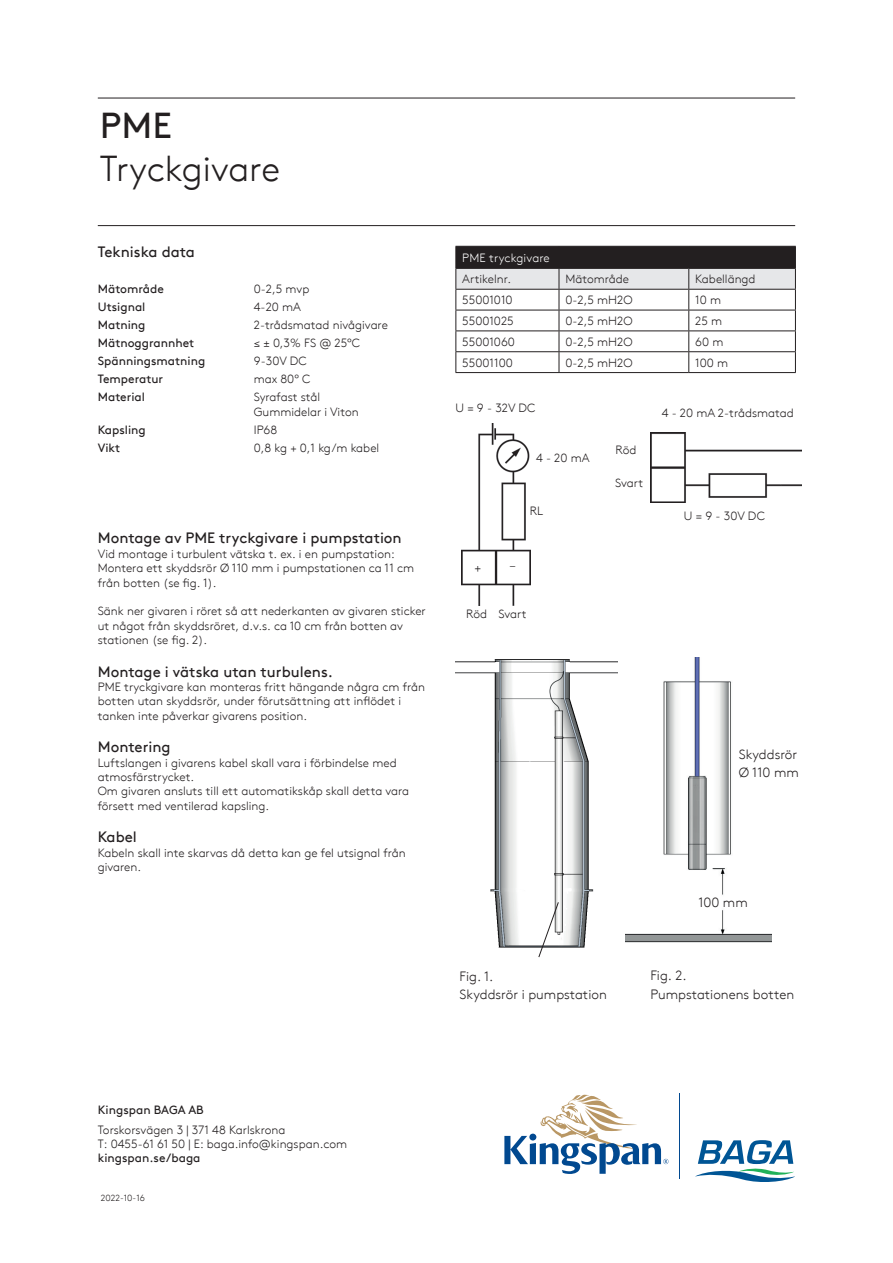
<style>
.page{position:relative;width:893px;height:1263px;background:#fff}
.page>*{position:absolute;margin:0;border:0;box-sizing:border-box;transform-origin:0 0}
.t1{font:300 36px "Kingspan Brown TT";letter-spacing:-.005em;color:#231f20}
.t2{font:36px "Kingspan Brown TT";color:#231f20}
.t3{font:15px "Kingspan Brown TT";color:#231f20}
.t4{font:300 13.5px/18.8px "Kingspan Brown TT";color:#231f20}
.t5{font:300 12.75px "Kingspan Brown TT";color:#231f20}
.t6{font:300 12px/14.4px "Kingspan Brown TT";color:#231f20}
.t7{font:12px "Kingspan Brown TT";color:#231f20}
.t8{font:300 12px "Kingspan Brown TT";letter-spacing:.01em;color:#fff}
.t9{font:300 9px "Kingspan Brown TT";color:#231f20}
</style>
<div class="page">
<svg style="left:504px;top:1095px;width:164px;height:79px"></svg>
<svg style="left:695px;top:1140px;width:100px;height:42px"></svg>
<hr style="left:679px;top:1093px;width:1px;height:86px;background:#014990">
<hr style="left:98px;top:98px;width:697px;height:1px;background:#231f20">
<hr style="left:98px;top:225px;width:697px;height:1px;background:#231f20">
<svg style="left:455px;top:246px;width:341px;height:126px"></svg>
<hr style="left:455px;top:372px;width:104px;height:1px;background:#231f20">
<hr style="left:559px;top:372px;width:130px;height:1px;background:#231f20">
<hr style="left:689px;top:372px;width:107px;height:1px;background:#231f20">
<img style="left:461px;top:423px;width:70px;height:182px">
<img style="left:651px;top:433px;width:150px;height:70px">
<img style="left:625px;top:657px;width:146px;height:286px">
<img style="left:455px;top:659px;width:162px;height:289px">
<svg style="left:538px;top:901px;width:21px;height:57px"></svg>
<h1 class="t2" style="left:100px;top:98px;width:73px">PME</h1>
<h1 class="t1" style="left:100px;top:142px;width:182px">Tryckgivare</h1>
<p class="t3" style="left:98px;top:240px;width:99px">Tekniska data</p>
<p class="t7" style="left:98px;top:280px;width:68px">Mätområde</p>
<p class="t6" style="left:254px;top:281px;width:57px">0-2,5 mvp</p>
<p class="t7" style="left:98px;top:298px;width:49px">Utsignal</p>
<p class="t6" style="left:254px;top:299px;width:49px">4-20 mA</p>
<p class="t7" style="left:98px;top:316px;width:49px">Matning</p>
<p class="t6" style="left:254px;top:317px;width:136px">2-trådsmatad nivågivare</p>
<p class="t7" style="left:98px;top:334px;width:98px">Mätnoggrannhet</p>
<p class="t6" style="left:254px;top:335px;width:108px">≤ ± 0,3% FS @ 25°C</p>
<p class="t7" style="left:98px;top:352px;width:109px">Spänningsmatning</p>
<p class="t6" style="left:254px;top:353px;width:54px">9-30V DC</p>
<p class="t7" style="left:98px;top:370px;width:67px">Temperatur</p>
<p class="t6" style="left:254px;top:371px;width:58px">max 80° C</p>
<p class="t7" style="left:98px;top:388px;width:49px">Material</p>
<p class="t6" style="left:254px;top:389px;width:106px">Syrafast stål<br>Gummidelar i Viton</p>
<p class="t7" style="left:98px;top:420px;width:49px">Kapsling</p>
<p class="t6" style="left:254px;top:421px;width:25px">IP68</p>
<p class="t7" style="left:98px;top:438px;width:24px">Vikt</p>
<p class="t6" style="left:254px;top:439px;width:127px">0,8 kg + 0,1 kg/m kabel</p>
<p class="t3" style="left:98px;top:527px;width:305px">Montage av PME tryckgivare i pumpstation</p>
<p class="t6" style="left:98px;top:545px;width:318px">Vid montage i turbulent vätska t. ex. i en pumpstation:<br>Montera ett skyddsrör Ø 110 mm i pumpstationen ca 11 cm från botten (se fig. 1).</p>
<p class="t6" style="left:98px;top:603px;width:329px">Sänk ner givaren i röret så att nederkanten av givaren sticker ut något från skyddsröret, d.v.s. ca 10 cm från botten av stationen (se fig. 2).</p>
<p class="t3" style="left:98px;top:660px;width:237px">Montage i vätska utan turbulens.</p>
<p class="t6" style="left:98px;top:679px;width:329px">PME tryckgivare kan monteras fritt hängande några cm från botten utan skyddsrör, under förutsättning att inflödet i tanken inte påverkar givarens position.</p>
<p class="t3" style="left:98px;top:735px;width:74px">Montering</p>
<p class="t6" style="left:98px;top:754px;width:313px">Luftslangen i givarens kabel skall vara i förbindelse med atmosfärstrycket.<br>Om givaren ansluts till ett automatikskåp skall detta vara försett med ventilerad kapsling.</p>
<p class="t3" style="left:98px;top:825px;width:41px">Kabel</p>
<p class="t6" style="left:98px;top:844px;width:309px">Kabeln skall inte skarvas då detta kan ge fel utsignal från givaren.</p>
<p class="t8" style="left:462px;top:249px;width:89px">PME tryckgivare</p>
<p class="t6" style="left:462px;top:271px;width:50px">Artikelnr.</p>
<p class="t6" style="left:565px;top:271px;width:65px">Mätområde</p>
<p class="t6" style="left:695px;top:271px;width:62px">Kabellängd</p>
<p class="t6" style="left:462px;top:292px;width:52px">55001010</p>
<p class="t6" style="left:565px;top:292px;width:69px">0-2,5 mH2O</p>
<p class="t6" style="left:695px;top:292px;width:27px">10 m</p>
<p class="t6" style="left:462px;top:313px;width:53px">55001025</p>
<p class="t6" style="left:565px;top:313px;width:69px">0-2,5 mH2O</p>
<p class="t6" style="left:695px;top:313px;width:29px">25 m</p>
<p class="t6" style="left:462px;top:334px;width:54px">55001060</p>
<p class="t6" style="left:565px;top:334px;width:69px">0-2,5 mH2O</p>
<p class="t6" style="left:695px;top:334px;width:30px">60 m</p>
<p class="t6" style="left:462px;top:354px;width:52px">55001100</p>
<p class="t6" style="left:565px;top:354px;width:69px">0-2,5 mH2O</p>
<p class="t6" style="left:695px;top:354px;width:34px">100 m</p>
<p class="t6" style="left:455px;top:400px;width:81px">U = 9 - 32V DC</p>
<p class="t6" style="left:662px;top:405px;width:133px">4 - 20 mA 2-trådsmatad</p>
<p class="t6" style="left:536px;top:450px;width:55px">4 - 20 mA</p>
<p class="t5" style="left:474px;top:558px;width:8px">+</p>
<p class="t6" style="left:530px;top:503px;width:15px">RL</p>
<p class="t5" style="left:510px;top:552px;width:7px">_</p>
<p class="t6" style="left:466px;top:606px;width:62px">Röd Svart</p>
<p class="t6" style="left:615px;top:442px;width:23px">Röd</p>
<p class="t6" style="left:615px;top:475px;width:30px">Svart</p>
<p class="t6" style="left:684px;top:507px;width:82px">U = 9 - 30V DC</p>
<p class="t4" style="left:739px;top:744px;width:62px">Skyddsrör<br>Ø 110 mm</p>
<p class="t4" style="left:698px;top:892px;width:51px">100 mm</p>
<p class="t4" style="left:460px;top:965px;width:149px">Fig. 1.<br>Skyddsrör i pumpstation</p>
<p class="t4" style="left:650px;top:965px;width:145px">Fig. 2.<br>Pumpstationens botten</p>
<p class="t7" style="left:98px;top:1101px;width:107px">Kingspan BAGA AB</p>
<p class="t6" style="left:98px;top:1121px;width:251px">Torskorsvägen 3 | 371 48 Karlskrona<br>T: 0455-61 61 50 | E: baga.info@kingspan.com</p>
<p class="t7" style="left:98px;top:1149px;width:104px">kingspan.se/baga</p>
<p class="t9" style="left:101px;top:1191px;width:46px">2022-10-16</p>
</div>
